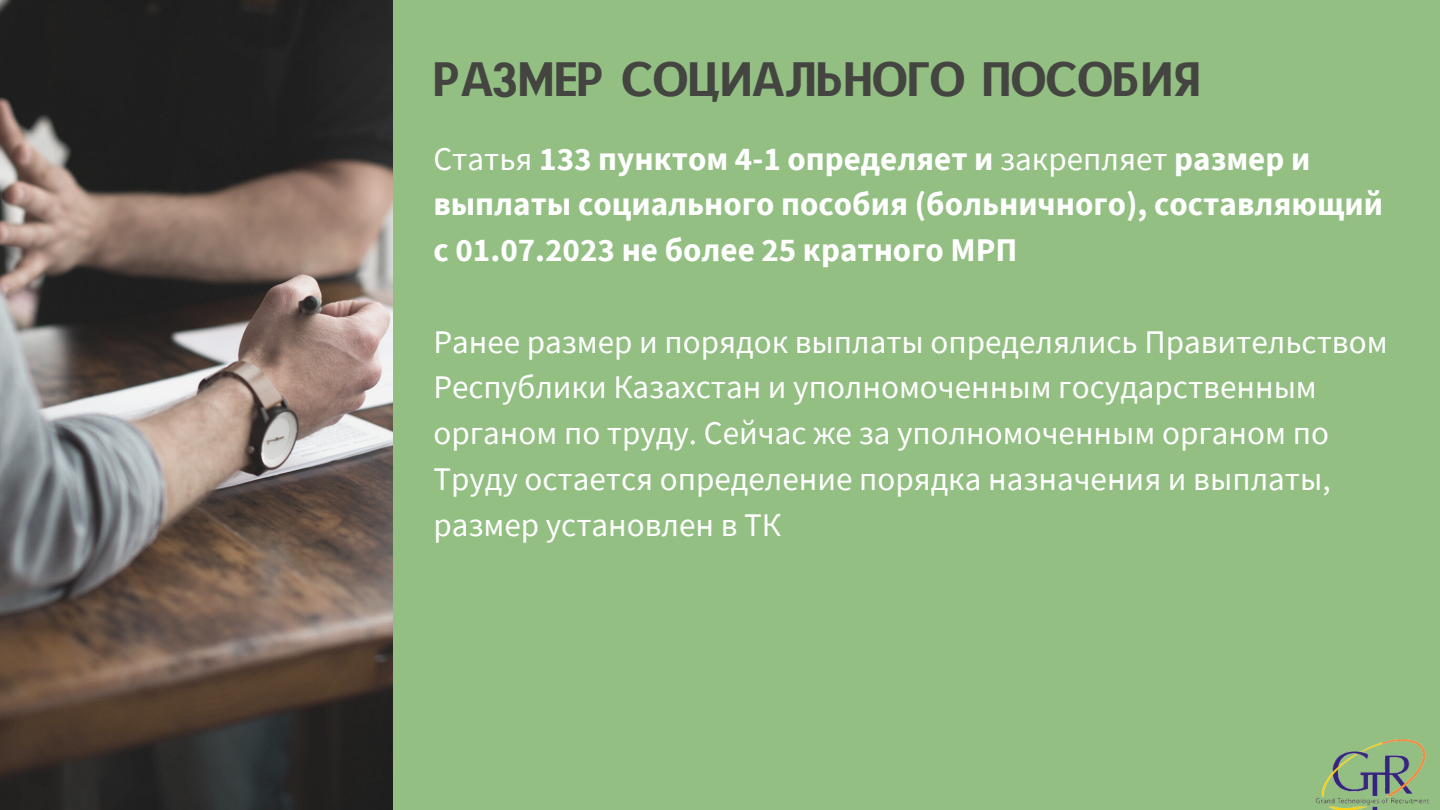
<style>
.page{position:relative;width:1440px;height:810px;background:#fff}
.page>*{position:absolute;margin:0;border:0;box-sizing:border-box;transform-origin:0 0}
.t1{font:46.9px "CAT Neuzeit";color:#444440}
.t2{font:33.1px/45.8px "Source Sans Pro";color:#fff}
.t3{font:700 33.1px/45.8px "Source Sans Pro";color:#fff}
.s1{font-weight:400}
</style>
<div class="page">
<div style="left:394px;top:0;width:1046px;height:810px;background:#93bf83"></div>
<img style="left:0;top:0;width:392px;height:810px">
<img style="left:1315px;top:739px;width:114px;height:71px">
<p class="t1" style="left:433px;top:50px;width:767px">РАЗМЕР СОЦИАЛЬНОГО ПОСОБИЯ</p>
<p class="t3" style="left:433px;top:135px;width:951px"><span class="s1">Статья</span> 133 пунктом 4-1 определяет и <span class="s1">закрепляет</span> размер и выплаты социального пособия (больничного), составляющий с 01.07.2023 не более 25 кратного МРП</p>
<p class="t2" style="left:433px;top:318px;width:956px">Ранее размер и порядок выплаты определялись Правительством Республики Казахстан и уполномоченным государственным органом по труду. Сейчас же за уполномоченным органом по Труду остается определение порядка назначения и выплаты, размер установлен в ТК</p>
</div>
